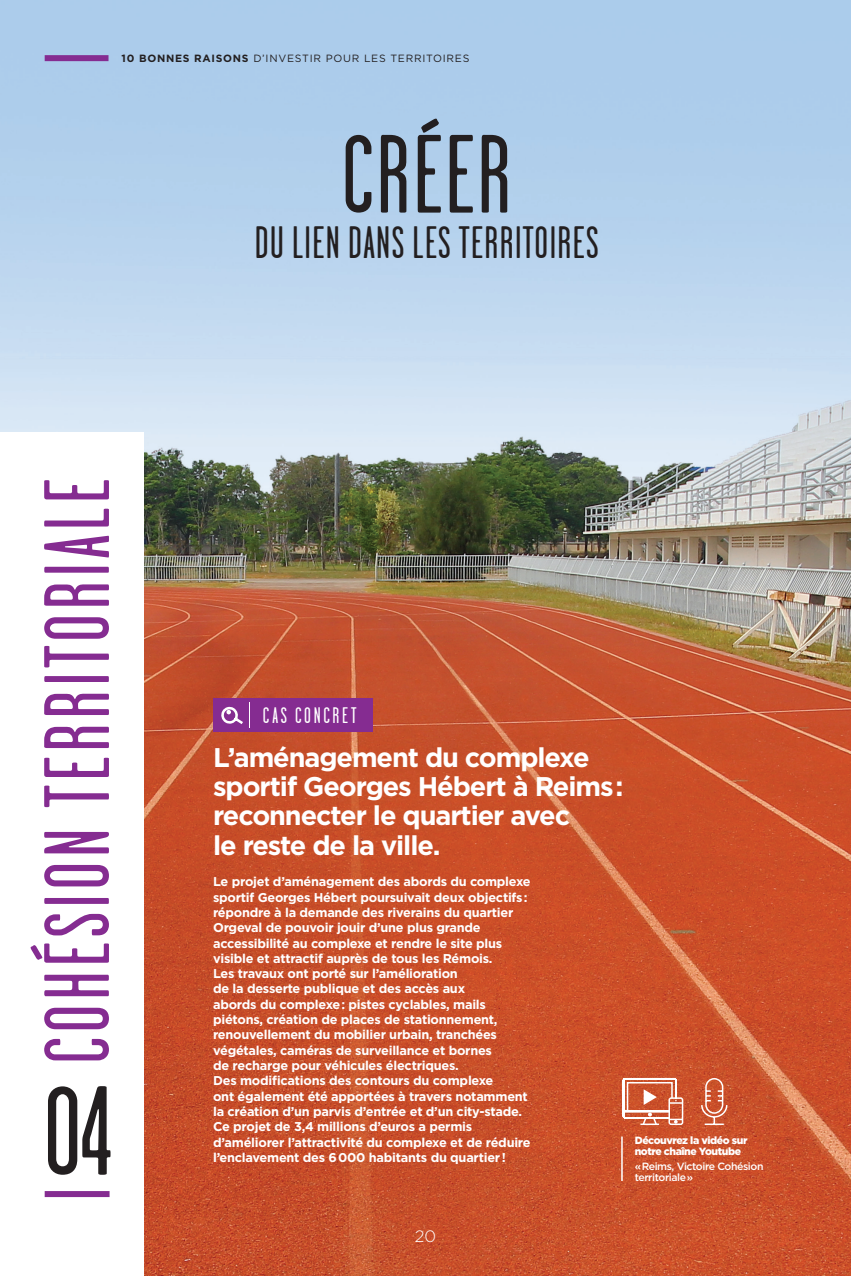
<style>
.page{position:relative;width:851px;height:1276px;background:#fff}
.page>*{position:absolute;margin:0;border:0;box-sizing:border-box;transform-origin:0 0}
.t1{font:126.3px "Garage Gothic";color:#231f20}
.t2{font:111px "Garage Gothic";letter-spacing:.025em;color:#231f20}
.t3{font:92.4px "Garage Gothic";letter-spacing:.05em;color:#852c91}
.t4{font:45.3px "Garage Gothic";letter-spacing:.03em;color:#231f20}
.t5{font:700 27px/29.4px "Gotham";letter-spacing:-.04em;color:#fff}
.t6{font:22.5px "Garage Gothic";letter-spacing:.12em;color:#fff}
.t7{font:300 16.35px "Gotham";color:#fff}
.t8{font:700 12.75px/15.3px "Gotham";letter-spacing:-.02em;color:#fff}
.t9{font:10.5px "Gotham";letter-spacing:.07em;color:#231f20}
.t10{font:900 10.5px "Gotham";letter-spacing:-.04em;color:#fff}
.t11{font:500 10.5px/11.4px "Gotham";letter-spacing:-.04em;color:#fff}
.s1{font-weight:700}
</style>
<div class="page">
<img style="left:0;top:0;width:850px;height:1276px">
<div style="left:0;top:432px;width:144px;height:844px;background:#fff"></div>
<div style="left:45px;top:1191px;width:64px;height:6px;background:#852c91"></div>
<div style="left:45px;top:55px;width:63px;height:6px;background:#852c91"></div>
<div style="left:213px;top:698px;width:160px;height:34px;background:#852c91"></div>
<svg style="left:221px;top:702px;width:29px;height:26px"></svg>
<hr style="left:621px;top:1136px;width:1px;height:45px;background:#fff">
<svg style="left:700px;top:1077px;width:28px;height:48px"></svg>
<svg style="left:622px;top:1077px;width:62px;height:49px"></svg>
<p class="t9" style="left:121px;top:52px;width:349px"><span class="s1">10 BONNES RAISONS</span> D’INVESTIR POUR LES TERRITOIRES</p>
<p class="t2" style="left:342px;top:117px;width:171px">CRÉER</p>
<p class="t4" style="left:255px;top:219px;width:345px">DU LIEN DANS LES TERRITOIRES</p>
<p class="t3" style="left:30px;top:1063px;width:586px;rotate:-90deg">COHÉSION TERRITORIALE</p>
<p class="t1" style="left:44px;top:1066px;width:71px">04</p>
<p class="t6" style="left:263px;top:703px;width:95px">CAS CONCRET</p>
<p class="t5" style="left:213px;top:742px;width:412px">L’aménagement du complexe sportif Georges Hébert à Reims : reconnecter le quartier avec<br>le reste de la ville.</p>
<p class="t8" style="left:213px;top:874px;width:319px">Le projet d’aménagement des abords du complexe sportif Georges Hébert poursuivait deux objectifs : répondre à la demande des riverains du quartier Orgeval de pouvoir jouir d’une plus grande accessibilité au complexe et rendre le site plus visible et attractif auprès de tous les Rémois.</p>
<p class="t8" style="left:213px;top:966px;width:286px">Les travaux ont porté sur l’amélioration<br>de la desserte publique et des accès aux abords du complexe : pistes cyclables, mails piétons, création de places de stationnement, renouvellement du mobilier urbain, tranchées végétales, caméras de surveillance et bornes de recharge pour véhicules électriques.</p>
<p class="t8" style="left:213px;top:1073px;width:316px">Des modifications des contours du complexe<br>ont également été apportées à travers notamment la création d’un parvis d’entrée et d’un city-stade.</p>
<p class="t8" style="left:213px;top:1119px;width:319px">Ce projet de 3,4 millions d’euros a permis d’améliorer l’attractivité du complexe et de réduire l’enclavement des 6 000 habitants du quartier !</p>
<p class="t10" style="left:634px;top:1134px;width:114px">Découvrez la vidéo sur</p>
<p class="t10" style="left:634px;top:1145px;width:108px">notre chaîne Youtube</p>
<p class="t11" style="left:634px;top:1160px;width:130px">« Reims, Victoire Cohésion territoriale »</p>
<p class="t7" style="left:415px;top:1226px;width:22px">20</p>
</div>
